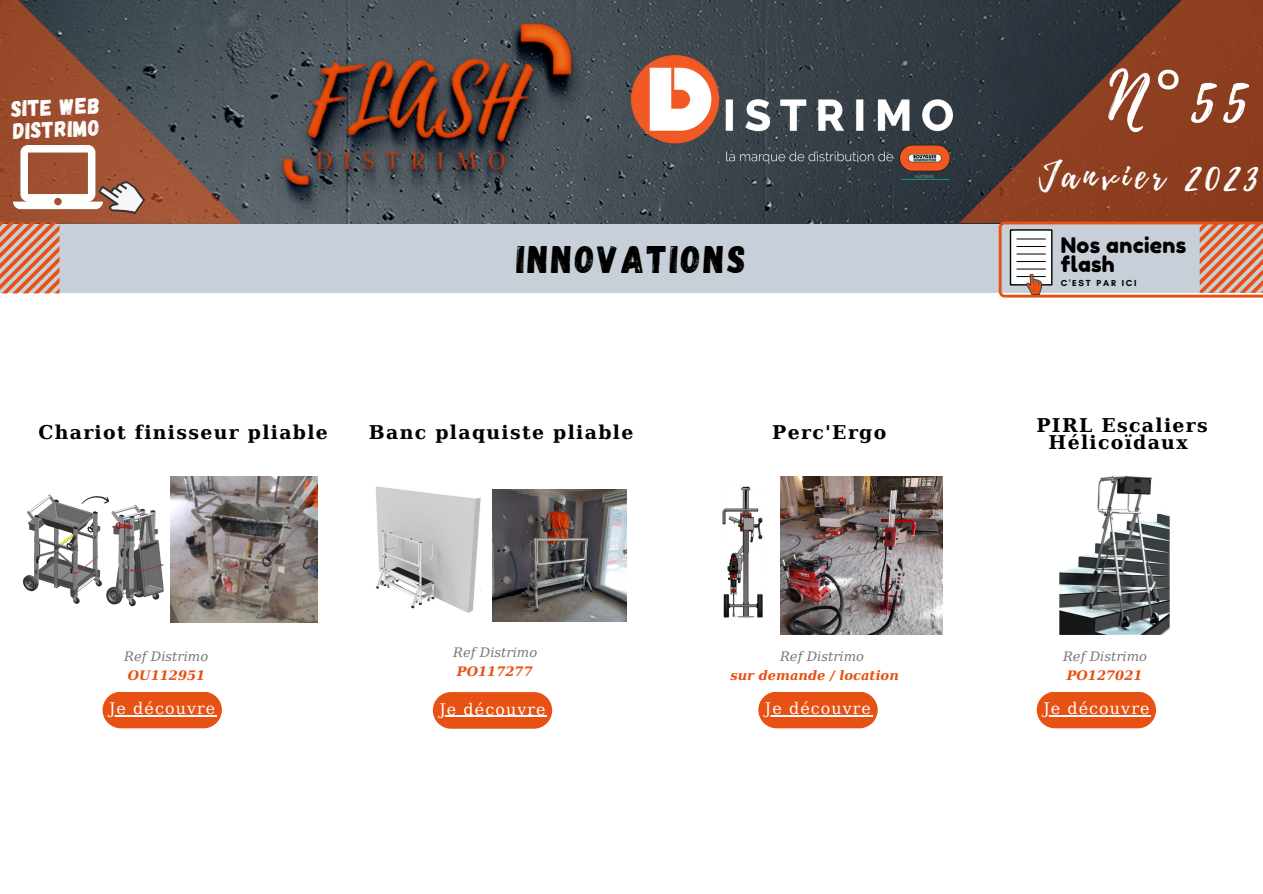
<style>
.page{position:relative;width:1263px;height:894px;background:#fff}
.page>*{position:absolute;margin:0;border:0;box-sizing:border-box;transform-origin:0 0}
.t1{font:64.5px "Playlist Script";color:#fff}
.t2{font:38.4px "Gagalin";letter-spacing:.07em;color:#000}
.t3{font:37.65px "Playlist Script";letter-spacing:.14em;color:#fff}
.t4{font:22.5px "Gagalin";color:#fff}
.t5{font:21.45px/18.9px "Fredoka One";letter-spacing:.015em;color:#000}
.t6{font:700 18.9px/16.8px "DejaVu Serif";letter-spacing:.07em;color:#000;text-align:center}
.t7{font:15.9px "DejaVu Serif";letter-spacing:.07em;color:#fff}
.t8{font:italic 13.05px "DejaVu Serif";color:#777}
.t9{font:italic 700 13.05px "DejaVu Serif";color:#e75113}
.t10{font:700 8.85px "Glacial Indifference";letter-spacing:.2em;color:#000}
.s1{font-family:"Noto Sans"}
</style>
<div class="page">
<div style="left:0;top:221px;width:1263px;height:72px;background:#c7d0d8"></div>
<img style="left:242px;top:1px;width:717px;height:222px">
<svg style="left:959px;top:0;width:304px;height:223px;background:#663a2b"></svg>
<img style="left:631px;top:55px;width:322px;height:124px">
<svg style="left:0;top:0;width:242px;height:223px;background:#6a5047"></svg>
<svg style="left:0;top:145px;width:148px;height:148px"></svg>
<svg style="left:999px;top:221px;width:264px;height:76px"></svg>
<svg style="left:103px;top:692px;width:119px;height:36px;background:#e96027"></svg>
<hr style="left:109px;top:715px;width:107px;height:1px;background:#fff">
<svg style="left:433px;top:692px;width:119px;height:36px;background:#e96027"></svg>
<hr style="left:439px;top:715px;width:36px;height:1px;background:#fff">
<hr style="left:475px;top:715px;width:72px;height:1px;background:#fff">
<svg style="left:758px;top:692px;width:120px;height:36px;background:#e96129"></svg>
<hr style="left:765px;top:715px;width:107px;height:1px;background:#fff">
<img style="left:22px;top:494px;width:142px;height:112px">
<img style="left:171px;top:476px;width:147px;height:146px">
<img style="left:375px;top:486px;width:105px;height:127px">
<img style="left:492px;top:489px;width:134px;height:132px">
<img style="left:722px;top:486px;width:41px;height:132px">
<img style="left:780px;top:476px;width:162px;height:158px">
<svg style="left:1037px;top:692px;width:119px;height:36px;background:#e96027"></svg>
<hr style="left:1043px;top:715px;width:36px;height:1px;background:#fff">
<hr style="left:1079px;top:715px;width:71px;height:1px;background:#fff">
<img style="left:1059px;top:475px;width:111px;height:159px">
<p class="t4" style="left:11px;top:94px;width:90px;rotate:-2deg">SITE WEB</p>
<p class="t4" style="left:13px;top:116px;width:88px;rotate:-2deg">DISTRIMO</p>
<h1 class="t1" style="left:1108px;top:50px;width:140px">N<span class="s1">°</span>55</h1>
<h3 class="t3" style="left:1039px;top:149px;width:220px">Janvier 2023</h3>
<h2 class="t2" style="left:517px;top:235px;width:230px">INNOVATIONs</h2>
<p class="t5" style="left:1061px;top:235px;width:127px">Nos anciens flash</p>
<p class="t10" style="left:1061px;top:277px;width:77px">C'EST PAR ICI</p>
<p class="t6" style="left:38px;top:424px;width:291px">Chariot finisseur pliable</p>
<p class="t6" style="left:369px;top:424px;width:266px">Banc plaquiste pliable</p>
<p class="t6" style="left:772px;top:424px;width:116px">Perc'Ergo</p>
<p class="t6" style="left:1036px;top:417px;width:173px">PIRL Escaliers<br>Hélicoïdaux</p>
<p class="t8" style="left:124px;top:648px;width:85px">Ref Distrimo</p>
<p class="t8" style="left:453px;top:644px;width:85px">Ref Distrimo</p>
<p class="t8" style="left:780px;top:648px;width:85px">Ref Distrimo</p>
<p class="t8" style="left:1063px;top:648px;width:85px">Ref Distrimo</p>
<p class="t9" style="left:128px;top:667px;width:79px">OU112951</p>
<p class="t9" style="left:457px;top:663px;width:77px">PO117277</p>
<p class="t9" style="left:730px;top:667px;width:170px">sur demande / location</p>
<p class="t9" style="left:1067px;top:667px;width:77px">PO127021</p>
<p class="t7" style="left:109px;top:699px;width:108px">Je découvre</p>
<p class="t7" style="left:439px;top:699px;width:108px">Je découvre</p>
<p class="t7" style="left:765px;top:699px;width:108px">Je découvre</p>
<p class="t7" style="left:1043px;top:699px;width:108px">Je découvre</p>
</div>
